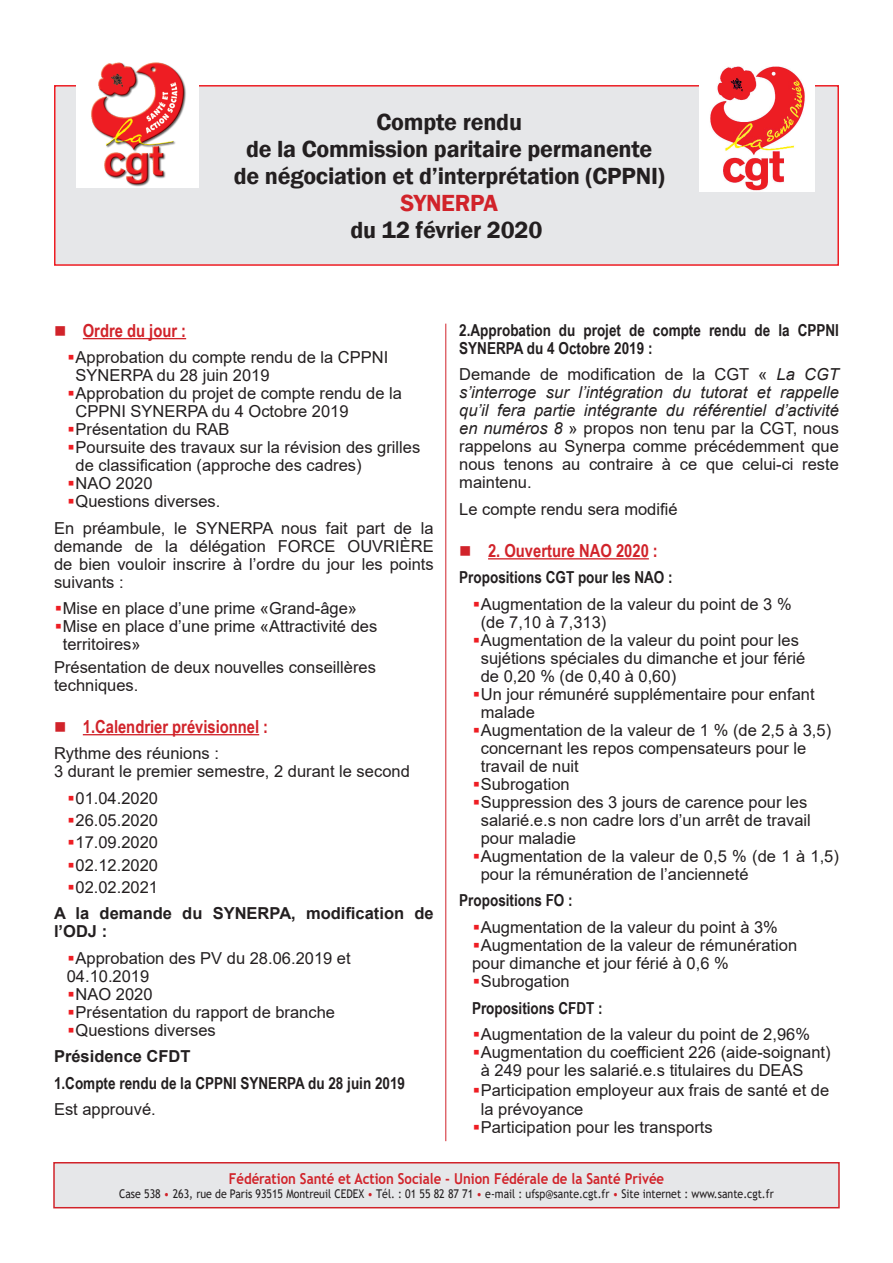
<style>
.page{position:relative;width:893px;height:1263px;background:#fff}
.page>*{position:absolute;margin:0;border:0;box-sizing:border-box;transform-origin:0 0}
.sous_titre{font:600 24px/27px "Franklin Gothic";letter-spacing:-.01em;color:#231f20;text-align:center}
.inter{font:700 18px "Arial Narrow";color:#d1232a}
.txt_courant{font:700 18px "Arial Narrow";color:#d1232a}
.txt_courant-2{font:16.5px/18px "Arial";color:#231f20}
.txt_courant-3{font:700 16.5px/18px "Arial Narrow";color:#231f20}
.txt_courant-4{font:700 16.5px/18px "Arial";color:#231f20}
.t1{font:700 15px "Trebuchet MS";color:#d1232a;scale:.88 1}
.t2{font:12px "Trebuchet MS";color:#231f20;scale:.88 1}
.s1{color:#d1232a}
.s2{color:#ee1d23}
.s3{font-style:italic}
</style>
<div class="page">
<hr style="left:83px;top:338px;width:103px;height:1px;background:#d1232a">
<hr style="left:83px;top:734px;width:176px;height:1px;background:#d1232a">
<hr style="left:488px;top:558px;width:161px;height:1px;background:#d1232a">
<div style="left:55px;top:86px;width:783px;height:179px;background:#e6e7e9"></div>
<div style="left:54px;top:85px;width:785px;height:181px;border:2px solid #ee1d23"></div>
<img style="left:699px;top:66px;width:115px;height:126px">
<img style="left:77px;top:62px;width:122px;height:126px">
<div style="left:54px;top:1163px;width:785px;height:45px;background:#e6e7e9"></div>
<div style="left:53px;top:1162px;width:787px;height:46px;border:2px solid #d1232a"></div>
<hr style="left:445px;top:324px;width:1px;height:817px;background:#d1232a">
<p class="sous_titre" style="left:234px;top:109px;width:432px">Compte rendu<br>de la Commission paritaire permanente de négociation et d’interprétation (CPPNI)<br><span class="s1">SYNERPA<br></span>du 12 février 2020</p>
<p class="txt_courant" style="left:54px;top:317px;width:134px">■ Ordre du jour :</p>
<p class="txt_courant-2" style="left:76px;top:348px;width:314px;text-indent:-9px"><span class="s2">▪</span>Approbation du compte rendu de la CPPNI<br>SYNERPA du 28 juin 2019</p>
<p class="txt_courant-2" style="left:76px;top:384px;width:328px;text-indent:-9px"><span class="s2">▪</span>Approbation du projet de compte rendu de la<br>CPPNI SYNERPA du 4 Octobre 2019</p>
<p class="txt_courant-2" style="left:67px;top:420px;width:164px"><span class="s2">▪</span>Présentation du RAB</p>
<p class="txt_courant-2" style="left:76px;top:438px;width:346px;text-indent:-9px"><span class="s2">▪</span>Poursuite des travaux sur la révision des grilles de classification (approche des cadres)</p>
<p class="txt_courant-2" style="left:67px;top:474px;width:87px"><span class="s2">▪</span>NAO 2020</p>
<p class="txt_courant-2" style="left:67px;top:492px;width:155px"><span class="s2">▪</span>Questions diverses.</p>
<p class="txt_courant-2" style="left:54px;top:519px;width:381px;text-align:justify">En préambule, le SYNERPA nous fait part de la demande de la délégation FORCE OUVRIÈRE de bien vouloir inscrire à l’ordre du jour les points suivants :</p>
<p class="txt_courant-2" style="left:54px;top:599px;width:305px"><span class="s2">▪</span>Mise en place d’une prime «Grand-âge»</p>
<p class="txt_courant-2" style="left:63px;top:617px;width:316px;text-indent:-9px"><span class="s2">▪</span>Mise en place d’une prime «Attractivité des territoires»</p>
<p class="txt_courant-2" style="left:54px;top:658px;width:323px">Présentation de deux nouvelles conseillères techniques.</p>
<p class="inter" style="left:54px;top:713px;width:216px">■ 1.Calendrier prévisionnel :</p>
<p class="txt_courant-2" style="left:54px;top:744px;width:357px">Rythme des réunions :<br>3 durant le premier semestre, 2 durant le second</p>
<p class="txt_courant-2" style="left:67px;top:789px;width:93px"><span class="s2">▪</span>01.04.2020</p>
<p class="txt_courant-2" style="left:67px;top:811px;width:93px"><span class="s2">▪</span>26.05.2020</p>
<p class="txt_courant-2" style="left:67px;top:833px;width:93px"><span class="s2">▪</span>17.09.2020</p>
<p class="txt_courant-2" style="left:67px;top:856px;width:93px"><span class="s2">▪</span>02.12.2020</p>
<p class="txt_courant-2" style="left:67px;top:878px;width:93px"><span class="s2">▪</span>02.02.2021</p>
<p class="txt_courant-4" style="left:54px;top:905px;width:381px">A la demande du SYNERPA, modification de l’ODJ :</p>
<p class="txt_courant-2" style="left:67px;top:949px;width:285px"><span class="s2">▪</span>Approbation des PV du 28.06.2019 et<br>04.10.2019</p>
<p class="txt_courant-2" style="left:67px;top:985px;width:87px"><span class="s2">▪</span>NAO 2020</p>
<p class="txt_courant-2" style="left:67px;top:1003px;width:270px"><span class="s2">▪</span>Présentation du rapport de branche</p>
<p class="txt_courant-2" style="left:67px;top:1021px;width:151px"><span class="s2">▪</span>Questions diverses</p>
<p class="txt_courant-4" style="left:54px;top:1048px;width:138px">Présidence CFDT</p>
<p class="txt_courant-3" style="left:54px;top:1073px;width:353px">1.Compte rendu de la CPPNI SYNERPA du 28 juin 2019</p>
<p class="txt_courant-2" style="left:54px;top:1100px;width:103px">Est approuvé.</p>
<p class="txt_courant-3" style="left:459px;top:320px;width:381px">2.Approbation du projet de compte rendu de la CPPNI<br>SYNERPA du 4 Octobre 2019 :</p>
<p class="txt_courant-2" style="left:459px;top:365px;width:381px;text-align:justify">Demande de modification de la CGT « <span class="s3">La CGT s’interroge sur l’intégration du tutorat et rappelle qu’il fera partie intégrante du référentiel d’activité en numéros 8</span> » propos non tenu par la CGT, nous rappelons au Synerpa comme précédemment que nous tenons au contraire à ce que celui-ci reste maintenu.</p>
<p class="txt_courant-2" style="left:459px;top:500px;width:220px">Le compte rendu sera modifié</p>
<p class="inter" style="left:459px;top:537px;width:200px">■ 2. Ouverture NAO 2020 :</p>
<p class="txt_courant-3" style="left:459px;top:568px;width:215px">Propositions CGT pour les NAO :</p>
<p class="txt_courant-2" style="left:481px;top:595px;width:312px;text-indent:-9px"><span class="s2">▪</span>Augmentation de la valeur du point de 3 % (de 7,10 à 7,313)</p>
<p class="txt_courant-2" style="left:481px;top:631px;width:326px;text-indent:-9px"><span class="s2">▪</span>Augmentation de la valeur du point pour les sujétions spéciales du dimanche et jour férié de 0,20 % (de 0,40 à 0,60)</p>
<p class="txt_courant-2" style="left:481px;top:685px;width:335px;text-indent:-9px"><span class="s2">▪</span>Un jour rémunéré supplémentaire pour enfant malade</p>
<p class="txt_courant-2" style="left:481px;top:721px;width:352px;text-indent:-9px"><span class="s2">▪</span>Augmentation de la valeur de 1 % (de 2,5 à 3,5) concernant les repos compensateurs pour le travail de nuit</p>
<p class="txt_courant-2" style="left:472px;top:775px;width:99px"><span class="s2">▪</span>Subrogation</p>
<p class="txt_courant-2" style="left:481px;top:793px;width:332px;text-indent:-9px"><span class="s2">▪</span>Suppression des 3 jours de carence pour les salarié.e.s non cadre lors d’un arrêt de travail pour maladie</p>
<p class="txt_courant-2" style="left:481px;top:847px;width:360px;text-indent:-9px"><span class="s2">▪</span>Augmentation de la valeur de 0,5 % (de 1 à 1,5) pour la rémunération de l’ancienneté</p>
<p class="txt_courant-3" style="left:459px;top:891px;width:115px">Propositions FO :</p>
<p class="txt_courant-2" style="left:472px;top:918px;width:307px"><span class="s2">▪</span>Augmentation de la valeur du point à 3%</p>
<p class="txt_courant-2" style="left:472px;top:936px;width:327px"><span class="s2">▪</span>Augmentation de la valeur de rémunération pour dimanche et jour férié à 0,6 %</p>
<p class="txt_courant-2" style="left:472px;top:972px;width:99px"><span class="s2">▪</span>Subrogation</p>
<p class="txt_courant-3" style="left:472px;top:998px;width:132px">Propositions CFDT :</p>
<p class="txt_courant-2" style="left:472px;top:1025px;width:340px"><span class="s2">▪</span>Augmentation de la valeur du point de 2,96%</p>
<p class="txt_courant-2" style="left:481px;top:1043px;width:351px;text-indent:-9px"><span class="s2">▪</span>Augmentation du coefficient 226 (aide-soignant) à 249 pour les salarié.e.s titulaires du DEAS</p>
<p class="txt_courant-2" style="left:481px;top:1080px;width:350px;line-height:19.5px;text-indent:-9px"><span class="s2">▪</span>Participation employeur aux frais de santé et de la prévoyance</p>
<p class="txt_courant-2" style="left:472px;top:1118px;width:242px"><span class="s2">▪</span>Participation pour les transports</p>
<p class="t1" style="left:229px;top:1169px;width:496px">Fédération Santé et Action Sociale - Union Fédérale de la Santé Privée</p>
<p class="t2" style="left:119px;top:1186px;width:745px">Case 538 <span class="s1">•</span> 263, rue de Paris 93515 Montreuil CEDEX <span class="s1">•</span> Tél. : 01 55 82 87 71 <span class="s1">•</span> e-mail : ufsp@sante.cgt.fr <span class="s1">•</span> Site internet : www.sante.cgt.fr</p>
</div>
